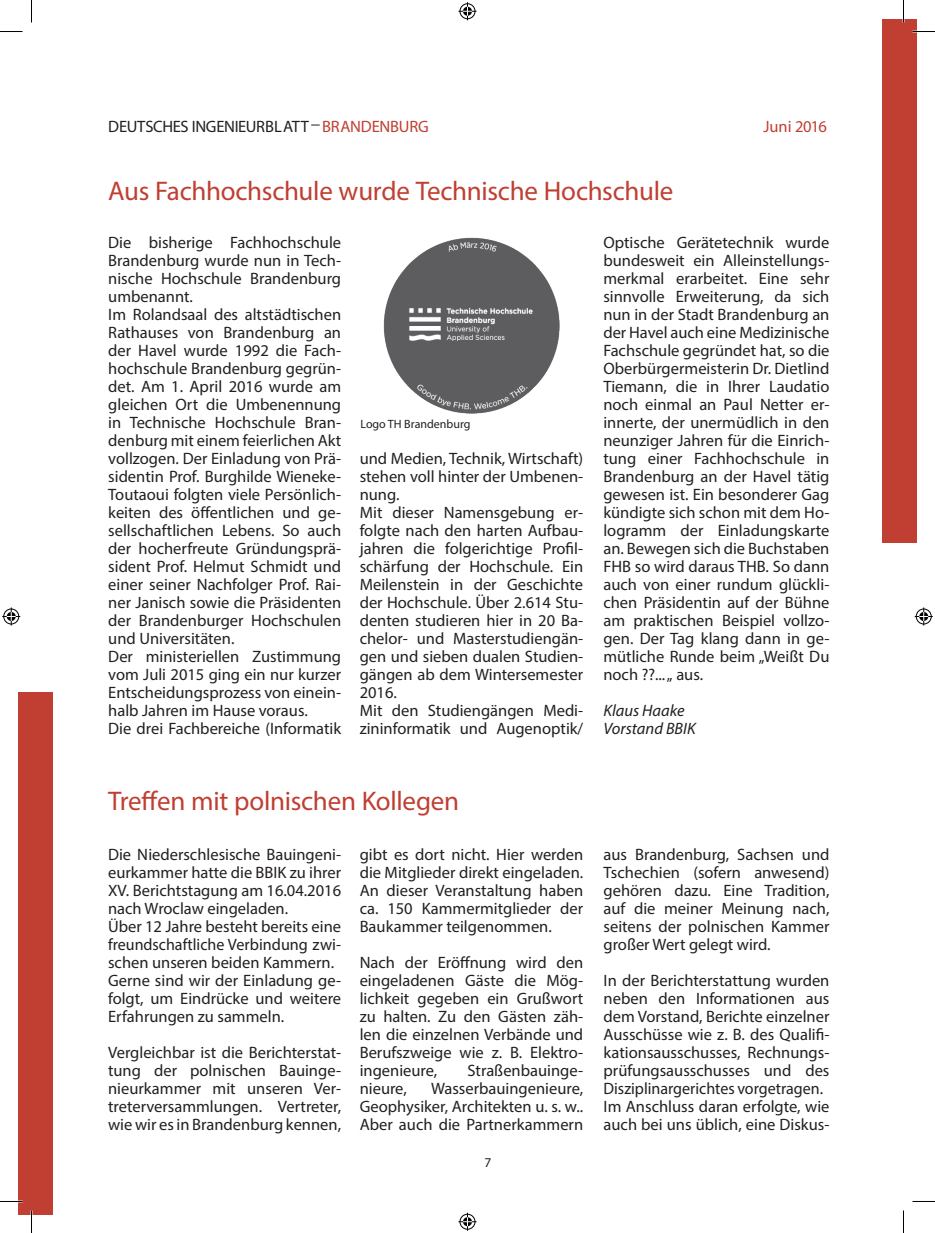
<style>
.page{position:relative;width:935px;height:1233px;background:#fff}
.page>*{position:absolute;margin:0;border:0;box-sizing:border-box;transform-origin:0 0}
.t1{font:27px "Myriad Pro";letter-spacing:-.01em;color:#c03f32}
.t2{font:16.5px/18px "Myriad Pro";color:#231f20;text-align:justify}
.t3{font:italic 16.5px/18px "Myriad Pro";color:#231f20}
.t4{font:16.5px "Myriad Pro";letter-spacing:-.01em;color:#c03f32}
.t5{font:13.5px "Myriad Pro";color:#231f20}
.t6{font:12px "Myriad Pro";color:#231f20}
.s1{color:#c03f32}
</style>
<div class="page">
<div style="left:882px;top:20px;width:34px;height:523px;background:#c03f32"></div>
<div style="left:19px;top:692px;width:34px;height:522px;background:#c03f32"></div>
<img style="left:383px;top:237px;width:177px;height:177px">
<hr style="left:0;top:1200px;width:22px;height:2px;background:#fff">
<hr style="left:902px;top:0;width:2px;height:23px;background:#fff">
<svg style="left:0;top:31px;width:22px;height:1px"></svg>
<svg style="left:912px;top:31px;width:23px;height:1px"></svg>
<svg style="left:0;top:1201px;width:22px;height:1px"></svg>
<svg style="left:912px;top:1201px;width:23px;height:1px"></svg>
<svg style="left:31px;top:0;width:1px;height:23px"></svg>
<svg style="left:31px;top:1210px;width:1px;height:22px"></svg>
<svg style="left:903px;top:0;width:1px;height:23px"></svg>
<svg style="left:903px;top:1210px;width:1px;height:22px"></svg>
<svg style="left:458px;top:2px;width:18px;height:18px"></svg>
<svg style="left:458px;top:1212px;width:18px;height:18px"></svg>
<svg style="left:2px;top:607px;width:18px;height:18px"></svg>
<svg style="left:914px;top:607px;width:18px;height:18px"></svg>
<p class="t2" style="left:108px;top:117px;width:322px">DEUTSCHES INGENIEURBLATT <span class="s1">BRANDENBURG</span></p>
<p class="t4" style="left:763px;top:116px;width:65px">Juni 2016</p>
<h1 class="t1" style="left:108px;top:174px;width:566px">Aus Fachhochschule wurde Technische Hochschule</h1>
<p class="t2" style="left:108px;top:233px;width:234px;text-align:left">Die bisherige Fachhochschule<br>Brandenburg wurde nun in Tech&shy;nische Hochschule Brandenburg umbenannt.<br>Im Rolandsaal des altstädtischen<br>Rathauses von Brandenburg an der Havel wurde 1992 die Fach&shy;hochschule Brandenburg gegrün&shy;det. Am 1. April 2016 wurde am gleichen Ort die Umbenennung in Technische Hochschule Bran&shy;denburg mit einem feierlichen Akt vollzogen. Der Einladung von Prä&shy;sidentin Prof. Burghilde Wieneke-<br>Toutaoui folgten viele Persönlich&shy;keiten des öffentlichen und ge&shy;sellschaftlichen Lebens. So auch der hocherfreute Gründungsprä&shy;sident Prof. Helmut Schmidt und einer seiner Nachfolger Prof. Rai&shy;ner Janisch sowie die Präsidenten der Brandenburger Hochschulen und Universitäten.<br>Der ministeriellen Zustimmung vom Juli 2015 ging ein nur kurzer<br>Entscheidungsprozess von einein&shy;halb Jahren im Hause voraus.<br>Die drei Fachbereiche (Informatik</p>
<p class="t2" style="left:603px;top:233px;width:227px">Optische Gerätetechnik wurde bundesweit ein Alleinstellungs&shy;merkmal erarbeitet. Eine sehr sinnvolle Erweiterung, da sich nun in der Stadt Brandenburg an der Havel auch eine Medizinische Fachschule gegründet hat, so die Oberbürgermeisterin Dr. Dietlind Tiemann, die in Ihrer Laudatio noch einmal an Paul Netter er&shy;innerte, der unermüdlich in den neunziger Jahren für die Einrich&shy;tung einer Fachhochschule in Brandenburg an der Havel tätig gewesen ist. Ein besonderer Gag kündigte sich schon mit dem Ho&shy;logramm der Einladungskarte an. Bewegen sich die Buchstaben FHB so wird daraus THB. So dann auch von einer rundum glückli&shy;chen Präsidentin auf der Bühne am praktischen Beispiel vollzo&shy;gen. Der Tag klang dann in ge&shy;mütliche Runde beim „Weißt Du noch ??... „ aus.</p>
<p class="t3" style="left:603px;top:701px;width:94px">Klaus Haake<br>Vorstand BBIK</p>
<p class="t6" style="left:360px;top:416px;width:111px">Logo TH Brandenburg</p>
<p class="t2" style="left:360px;top:449px;width:225px;text-align:left">und Medien, Technik, Wirtschaft) stehen voll hinter der Umbenen&shy;nung.<br>Mit dieser Namensgebung er&shy;folgte nach den harten Aufbau&shy;jahren die folgerichtige Profil&shy;schärfung der Hochschule. Ein<br>Meilenstein in der Geschichte der Hochschule. Über 2.614 Stu&shy;denten studieren hier in 20 Ba&shy;chelor- und Masterstudiengän&shy;gen und sieben dualen Studien&shy;gängen ab dem Wintersemester<br>2016.<br>Mit den Studiengängen Medi&shy;zininformatik und Augenoptik/</p>
<h1 class="t1" style="left:108px;top:784px;width:352px">Treffen mit polnischen Kollegen</h1>
<p class="t2" style="left:108px;top:845px;width:235px;text-align:left">Die Niederschlesische Bauingeni&shy;eurkammer hatte die BBIK zu ihrer<br>XV. Berichtstagung am 16.04.2016 nach Wroclaw eingeladen.<br>Über 12 Jahre besteht bereits eine freundschaftliche Verbindung zwi&shy;schen unseren beiden Kammern.<br>Gerne sind wir der Einladung ge&shy;folgt, um Eindrücke und weitere<br>Erfahrungen zu sammeln.</p>
<p class="t2" style="left:108px;top:1043px;width:235px">Vergleichbar ist die Berichterstat&shy;tung der polnischen Bauinge&shy;nieurkammer mit unseren Ver&shy;treterversammlungen. Vertreter, wie wir es in Brandenburg kennen,</p>
<p class="t2" style="left:360px;top:845px;width:225px">gibt es dort nicht. Hier werden die Mitglieder direkt eingeladen.<br>An dieser Veranstaltung haben ca. 150 Kammermitglieder der Baukammer teilgenommen.</p>
<p class="t2" style="left:360px;top:953px;width:225px">Nach der Eröffnung wird den eingeladenen Gäste die Mög&shy;lichkeit gegeben ein Grußwort zu halten. Zu den Gästen zäh&shy;len die einzelnen Verbände und Berufszweige wie z. B. Elektro&shy;ingenieure,</p>
<p class="t2" style="left:467px;top:1061px;width:117px">Straßenbauinge-</p>
<p class="t2" style="left:360px;top:1079px;width:225px;text-indent:71px">Wasserbauingenieure, Geophysiker, Architekten u. s. w..<br>Aber auch die Partnerkammern</p>
<p class="t2" style="left:360px;top:1079px;width:49px">nieure,</p>
<p class="t5" style="left:484px;top:1153px;width:8px">7</p>
<p class="t2" style="left:603px;top:845px;width:227px">aus Brandenburg, Sachsen und Tschechien (sofern anwesend) gehören dazu. Eine Tradition, auf die meiner Meinung nach, seitens der polnischen Kammer großer Wert gelegt wird.</p>
<p class="t2" style="left:603px;top:971px;width:227px;text-align:left">In der Berichterstattung wurden neben den Informationen aus dem Vorstand, Berichte einzelner<br>Ausschüsse wie z. B. des Qualifi&shy;kationsausschusses, Rechnungs&shy;prüfungsausschusses und des<br>Disziplinargerichtes vorgetragen.<br>Im Anschluss daran erfolgte, wie auch bei uns üblich, eine Diskus-</p>
</div>
